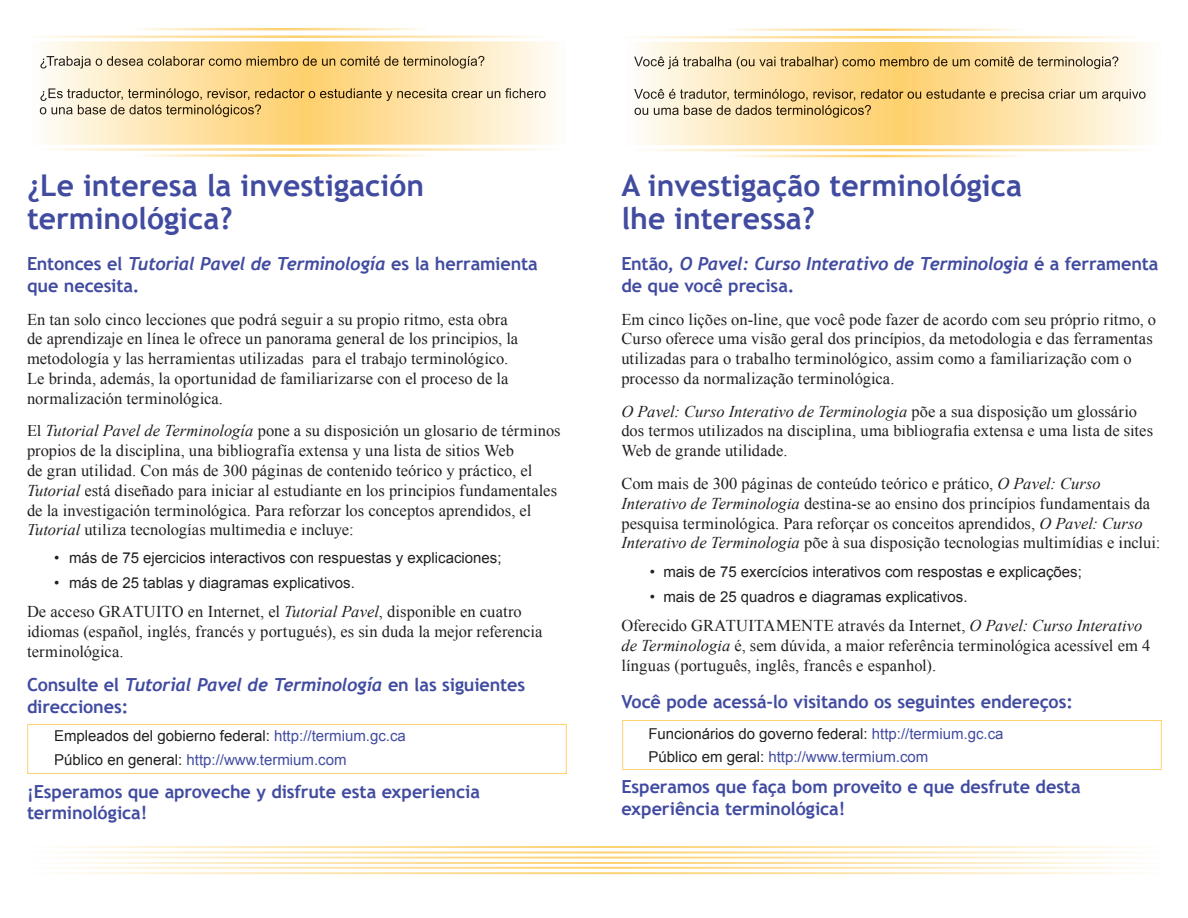
<style>
.page{position:relative;width:1188px;height:918px;background:#fff}
.page>*{position:absolute;margin:0;border:0;box-sizing:border-box;transform-origin:0 0}
.t1{font:700 30px/33px "Trebuchet MS";color:#414ba0}
.t2{font:700 18px/21.6px "Trebuchet MS";letter-spacing:-.005em;color:#414ba0}
.t3{font:italic 700 18px "Trebuchet";letter-spacing:-.015em;color:#414ba0}
.t4{font:16.5px/19.8px "Times New Roman";letter-spacing:.005em;color:#231f20}
.t5{font:15px/23.4px "Arial";color:#231f20}
.s1{font-family:"Trebuchet MS";font-style:normal}
.s2{font-style:italic}
.s3{color:#414ba0}
</style>
<div class="page">
<svg style="left:43px;top:28px;width:490px;height:10px"></svg>
<svg style="left:39px;top:41px;width:515px;height:80px;background:#fee5b0"></svg>
<img style="left:40px;top:56px;width:444px;height:13px">
<img style="left:40px;top:88px;width:506px;height:13px">
<img style="left:40px;top:104px;width:221px;height:13px">
<svg style="left:45px;top:121px;width:509px;height:36px"></svg>
<svg style="left:638px;top:28px;width:490px;height:11px"></svg>
<svg style="left:634px;top:42px;width:515px;height:79px;background:#fee4ae"></svg>
<img style="left:634px;top:56px;width:484px;height:13px">
<img style="left:634px;top:89px;width:512px;height:12px">
<img style="left:635px;top:105px;width:236px;height:13px">
<svg style="left:640px;top:121px;width:509px;height:36px"></svg>
<svg style="left:63px;top:846px;width:1072px;height:28px"></svg>
<svg style="left:27px;top:724px;width:540px;height:50px"></svg>
<svg style="left:622px;top:720px;width:540px;height:50px"></svg>
<h1 class="t1" style="left:27px;top:169px;width:399px">¿Le interesa la investigación terminológica?</h1>
<p class="t3" style="left:27px;top:253px;width:512px"><span class="s1">Entonces el</span> Tutorial Pavel de Terminología <span class="s1">es la herramienta</span></p>
<p class="t2" style="left:27px;top:275px;width:114px">que necesita.</p>
<p class="t4" style="left:27px;top:309px;width:493px">En tan solo cinco lecciones que podrá seguir a su propio ritmo, esta obra de aprendizaje en línea le ofrece un panorama general de los principios, la metodología y las herramientas utilizadas para el trabajo terminológico.<br>Le brinda, además, la oportunidad de familiarizarse con el proceso de la normalización terminológica.</p>
<p class="t4" style="left:27px;top:421px;width:535px">El <span class="s2">Tutorial Pavel de Terminología</span> pone a su disposición un glosario de términos propios de la disciplina, una bibliografía extensa y una lista de sitios Web<br>de gran utilidad. Con más de 300 páginas de contenido teórico y práctico, el <span class="s2">Tutorial</span> está diseñado para iniciar al estudiante en los principios fundamentales de la investigación terminológica. Para reforzar los conceptos aprendidos, el <span class="s2">Tutorial</span> utiliza tecnologías multimedia e incluye:</p>
<p class="t5" style="left:54px;top:546px;width:449px">• más de 75 ejercicios interactivos con respuestas y explicaciones;</p>
<p class="t5" style="left:54px;top:571px;width:302px">• más de 25 tablas y diagramas explicativos.</p>
<p class="t4" style="left:27px;top:602px;width:517px">De acceso GRATUITO en Internet, el <span class="s2">Tutorial Pavel</span>, disponible en cuatro idiomas (español, inglés, francés y portugués), es sin duda la mejor referencia terminológica.</p>
<p class="t3" style="left:27px;top:674px;width:500px"><span class="s1">Consulte el</span> Tutorial Pavel de Terminología <span class="s1">en las siguientes</span></p>
<p class="t2" style="left:27px;top:696px;width:103px">direcciones:</p>
<p class="t5" style="left:54px;top:723px;width:353px;line-height:24.5px">Empleados del gobierno federal: <span class="s3">http://termium.gc.ca<br></span>Público en general: <span class="s3">http://www.termium.com</span></p>
<p class="t2" style="left:27px;top:780px;width:455px">¡Esperamos que aproveche y disfrute esta experiencia terminológica!</p>
<h1 class="t1" style="left:621px;top:169px;width:402px">A investigação terminológica lhe interessa?</h1>
<p class="t3" style="left:621px;top:253px;width:539px"><span class="s1">Então,</span> O Pavel: Curso Interativo de Terminologia <span class="s1">é a ferramenta</span></p>
<p class="t2" style="left:621px;top:275px;width:174px">de que você precisa.</p>
<p class="t4" style="left:621px;top:309px;width:536px">Em cinco lições on-line, que você pode fazer de acordo com seu próprio ritmo, o Curso oferece uma visão geral dos princípios, da metodologia e das ferramentas utilizadas para o trabalho terminológico, assim como a familiarização com o processo da normalização terminológica.</p>
<p class="t4" style="left:621px;top:401px;width:533px"><span class="s2">O Pavel: Curso Interativo de Terminologia</span> põe a sua disposição um glossário dos termos utilizados na disciplina, uma bibliografia extensa e uma lista de sites<br>Web de grande utilidade.</p>
<p class="t4" style="left:621px;top:473px;width:541px">Com mais de 300 páginas de conteúdo teórico e prático, <span class="s2">O Pavel: Curso Interativo de Terminologia</span> destina-se ao ensino dos princípios fundamentais da pesquisa terminológica. Para reforçar os conceitos aprendidos, <span class="s2">O Pavel: Curso Interativo de Terminologia</span> põe à sua disposição tecnologias multimídias e inclui:</p>
<p class="t5" style="left:650px;top:560px;width:433px">• mais de 75 exercícios interativos com respostas e explicações;</p>
<p class="t5" style="left:650px;top:585px;width:319px">• mais de 25 quadros e diagramas explicativos.</p>
<p class="t4" style="left:621px;top:616px;width:530px">Oferecido GRATUITAMENTE através da Internet, <span class="s2">O Pavel: Curso Interativo de Terminologia</span> é, sem dúvida, a maior referência terminológica acessível em 4 línguas (português, inglês, francês e espanhol).</p>
<p class="t2" style="left:621px;top:690px;width:453px">Você pode acessá-lo visitando os seguintes endereços:</p>
<p class="t5" style="left:648px;top:722px;width:357px">Funcionários do governo federal: <span class="s3">http://termium.gc.ca<br></span>Público em geral: <span class="s3">http://www.termium.com</span></p>
<p class="t2" style="left:621px;top:776px;width:461px">Esperamos que faça bom proveito e que desfrute desta experiência terminológica!</p>
</div>
